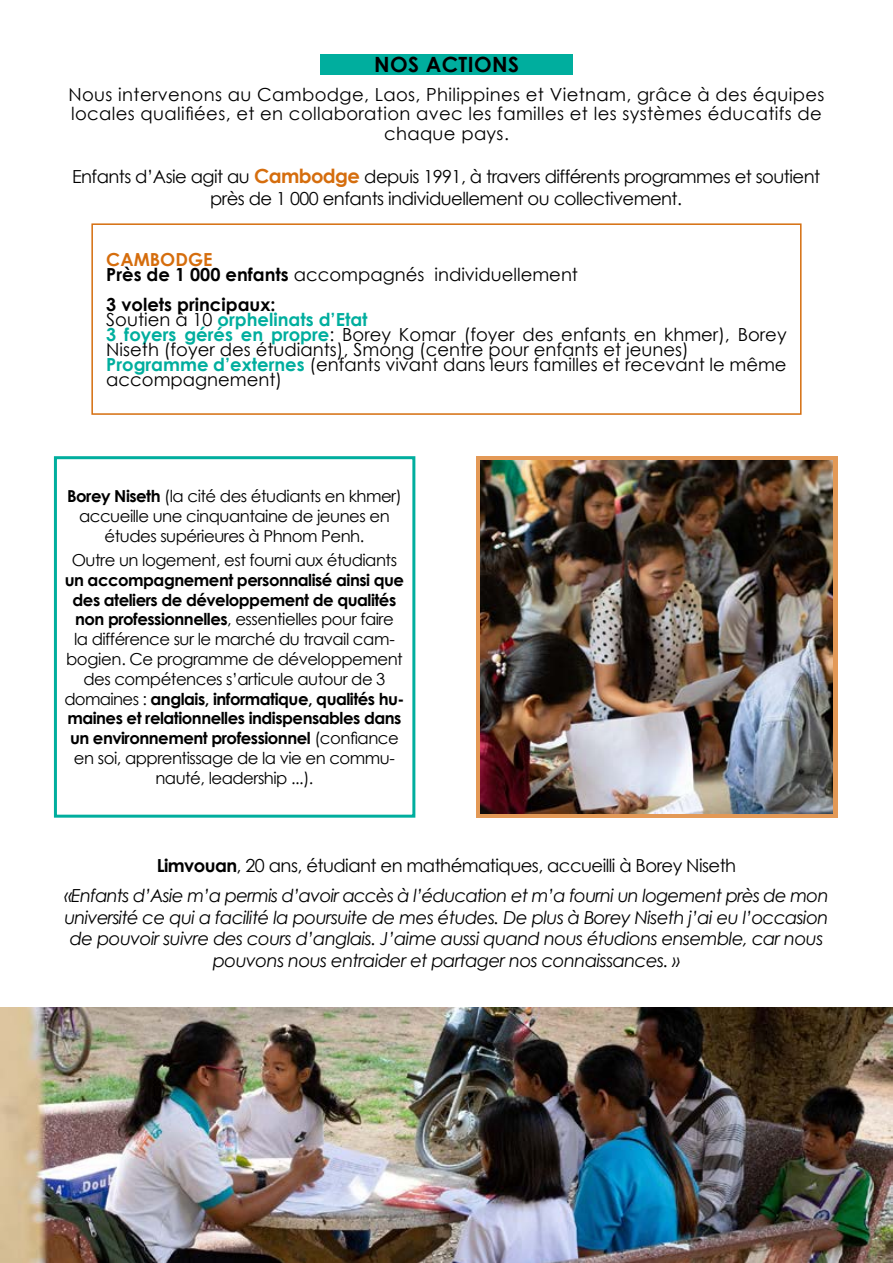
<style>
.page{position:relative;width:893px;height:1263px;background:#fff}
.page>*{position:absolute;margin:0;border:0;box-sizing:border-box;transform-origin:0 0}
.t1{font:700 21px "Century Gothic";letter-spacing:.02em;color:#000}
.t2{font:italic 18px/21.6px "Century Gothic";letter-spacing:-.03em;color:#000;text-align:center}
.t3{font:18px/15px "Century Gothic";color:#000}
.t4{font:18px/19.5px "Century Gothic";letter-spacing:.02em;color:#000;text-align:center}
.t5{font:18px/21.6px "Century Gothic";letter-spacing:-.03em;color:#000;text-align:center}
.t6{font:16.5px/19.8px "Century Gothic";letter-spacing:-.03em;color:#000;text-align:center}
.s1{font-weight:700;font-size:19.5px;color:#d56d0d}
.s2{font-weight:700;color:#d56d0d}
.s3{font-weight:700}
.s4{font-weight:700;color:#00ae9e}
.s5{font-weight:700;font-style:normal}
.s6{font-style:normal}
</style>
<div class="page">
<div style="left:477px;top:456px;width:361px;height:362px;background:#e39956"></div>
<div style="left:54px;top:456px;width:361px;height:362px;border:3px solid #00ae9e"></div>
<img style="left:480px;top:460px;width:353px;height:353px">
<div style="left:320px;top:54px;width:253px;height:20px;background:#00ae9e"></div>
<div style="left:91px;top:223px;width:710px;height:192px;border:2px solid #d56d0d"></div>
<img style="left:0;top:1008px;width:893px;height:255px">
<p class="t1" style="left:374px;top:49px;width:146px">NOS ACTIONS</p>
<p class="t4" style="left:68px;top:84px;width:757px">Nous intervenons au Cambodge, Laos, Philippines et Vietnam, grâce à des équipes locales qualifiées, et en collaboration avec les familles et les systèmes éducatifs de chaque pays.</p>
<p class="t5" style="left:72px;top:166px;width:750px">Enfants d’Asie agit au <span class="s1">Cambodge</span> depuis 1991, à travers différents programmes et soutient près de 1 000 enfants individuellement ou collectivement.</p>
<p class="t3" style="left:106px;top:252px;width:473px"><span class="s2">CAMBODGE<br></span><span class="s3">Près de 1 000 enfants</span> accompagnés individuellement</p>
<p class="t3" style="left:106px;top:297px;width:682px"><span class="s3">3 volets principaux:<br></span>Soutien à 10 <span class="s4">orphelinats d’Etat<br>3 foyers gérés en propre</span>: Borey Komar (foyer des enfants en khmer), Borey Niseth (foyer des étudiants), Smong (centre pour enfants et jeunes)<br><span class="s4">Programme d’externes</span> (enfants vivant dans leurs familles et recevant le même accompagnement)</p>
<p class="t6" style="left:67px;top:486px;width:336px"><span class="s3">Borey Niseth</span> (la cité des étudiants en khmer) accueille une cinquantaine de jeunes en études supérieures à Phnom Penh.</p>
<p class="t6" style="left:72px;top:550px;width:327px">Outre un logement, est fourni aux étudiants</p>
<p class="t6" style="left:64px;top:570px;width:342px"><span class="s3">un accompagnement personnalisé ainsi que des ateliers de développement de qualités non professionnelles</span>, essentielles pour faire<br>la différence sur le marché du travail cam&shy;bogien. Ce programme de développement des compétences s’articule autour de 3 domaines : <span class="s3">anglais, informatique, qualités hu&shy;maines et relationnelles indispensables dans un environnement professionnel</span> (confiance en soi, apprentissage de la vie en commu&shy;nauté, leadership ...).</p>
<p class="t2" style="left:64px;top:850px;width:766px;line-height:30.2px"><span class="s5">Limvouan</span><span class="s6">, 20 ans, étudiant en mathématiques, accueilli à Borey Niseth<br></span>«Enfants d’Asie m’a permis d’avoir accès à l’éducation et m’a fourni un logement près de mon</p>
<p class="t2" style="left:64px;top:906px;width:766px">université ce qui a facilité la poursuite de mes études. De plus à Borey Niseth j’ai eu l’occasion de pouvoir suivre des cours d’anglais. J’aime aussi quand nous étudions ensemble, car nous pouvons nous entraider et partager nos connaissances. »</p>
</div>
